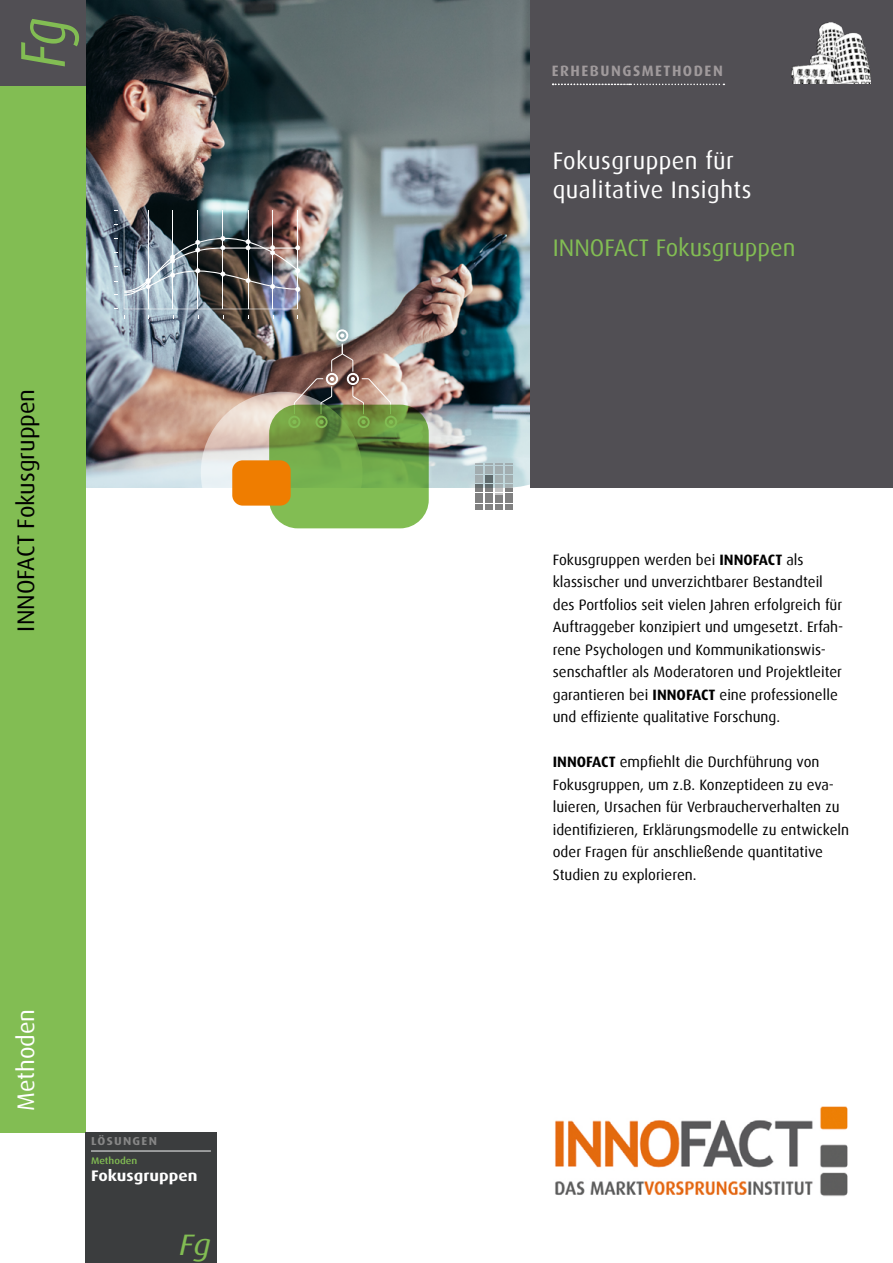
<style>
.page{position:relative;width:893px;height:1263px;background:#fff}
.page>*{position:absolute;margin:0;border:0;box-sizing:border-box;transform-origin:0 0}
.t1{font:italic 63.45px "Dax";color:#82bd53;scale:.84 1}
.t2{font:italic 29.55px "Dax";color:#82bd53;scale:1.1 1}
.t3{font:24px/28.8px "Dax";letter-spacing:.02em;color:#fff}
.t4{font:24px "Dax";color:#82bd53}
.t5{font:24px "Dax";color:#000}
.t6{font:24px "Dax";color:#fff}
.t7{font:700 15.3px "Dax";color:#fff;scale:1.1 1}
.t8{font:15px/22.5px "Dax";color:#000}
.t9{font:700 15px "Dax";letter-spacing:.1em;color:#a09a9c}
.t10{font:700 11.55px "Dax";letter-spacing:.1em;color:#878787;scale:1.1 1}
.t11{font:500 9.6px "Dax";color:#82bd53;scale:1.1 1}
.s1{font-weight:700}
</style>
<div class="page">
<img style="left:85px;top:0;width:446px;height:488px">
<div style="left:531px;top:0;width:362px;height:488px;background:#514f54"></div>
<div style="left:0;top:0;width:85px;height:1132px;background:#82bd53"></div>
<div style="left:0;top:0;width:85px;height:85px;background:#514f54"></div>
<div style="left:85px;top:1132px;width:132px;height:131px;background:#3b3d3e"></div>
<hr style="left:91px;top:1151px;width:120px;height:1px;background:#fff">
<svg style="left:553px;top:84px;width:171px;height:1px"></svg>
<svg style="left:201px;top:392px;width:162px;height:161px"></svg>
<img style="left:124px;top:210px;width:176px;height:99px">
<img style="left:287px;top:328px;width:106px;height:79px">
<svg style="left:475px;top:463px;width:37px;height:47px"></svg>
<svg style="left:269px;top:405px;width:160px;height:123px"></svg>
<img style="left:791px;top:22px;width:80px;height:61px">
<div style="left:232px;top:460px;width:59px;height:46px;background:#ef7d00;border-radius:10px"></div>
<img style="left:555px;top:1106px;width:292px;height:91px">
<h1 class="t1" style="left:8px;top:68px;width:61px;rotate:-90deg">Fg</h1>
<h3 class="t5" style="left:13px;top:631px;width:244px;rotate:-90deg">INNOFACT Fokusgruppen</h3>
<h3 class="t6" style="left:13px;top:1111px;width:104px;rotate:-90deg">Methoden</h3>
<p class="t10" style="left:91px;top:1134px;width:61px">LÖSUNGEN</p>
<p class="t11" style="left:91px;top:1155px;width:44px">Methoden</p>
<p class="t7" style="left:91px;top:1167px;width:98px">Fokusgruppen</p>
<h2 class="t2" style="left:179px;top:1228px;width:30px">Fg</h2>
<p class="t9" style="left:552px;top:63px;width:172px">ERHEBUNGSMETHODEN</p>
<h3 class="t3" style="left:553px;top:147px;width:200px">Fokusgruppen für qualitative Insights</h3>
<h3 class="t4" style="left:553px;top:234px;width:244px">INNOFACT Fokusgruppen</h3>
<p class="t8" style="left:553px;top:548px;width:292px">Fokusgruppen werden bei <span class="s1">INNOFACT</span> als klassischer und unverzichtbarer Bestandteil des Portfolios seit vielen Jahren erfolgreich für Auftraggeber konzipiert und umgesetzt. Erfah&shy;rene Psychologen und Kommunikationswis&shy;senschaftler als Moderatoren und Projektleiter garantieren bei <span class="s1">INNOFACT</span> eine professionelle und effiziente qualitative Forschung.</p>
<p class="t8" style="left:553px;top:751px;width:298px"><span class="s1">INNOFACT</span> empfiehlt die Durchführung von Fokusgruppen, um z.B. Konzeptideen zu eva&shy;luieren, Ursachen für Verbraucherverhalten zu identifizieren, Erklärungsmodelle zu entwickeln oder Fragen für anschließende quantitative Studien zu explorieren.</p>
</div>
